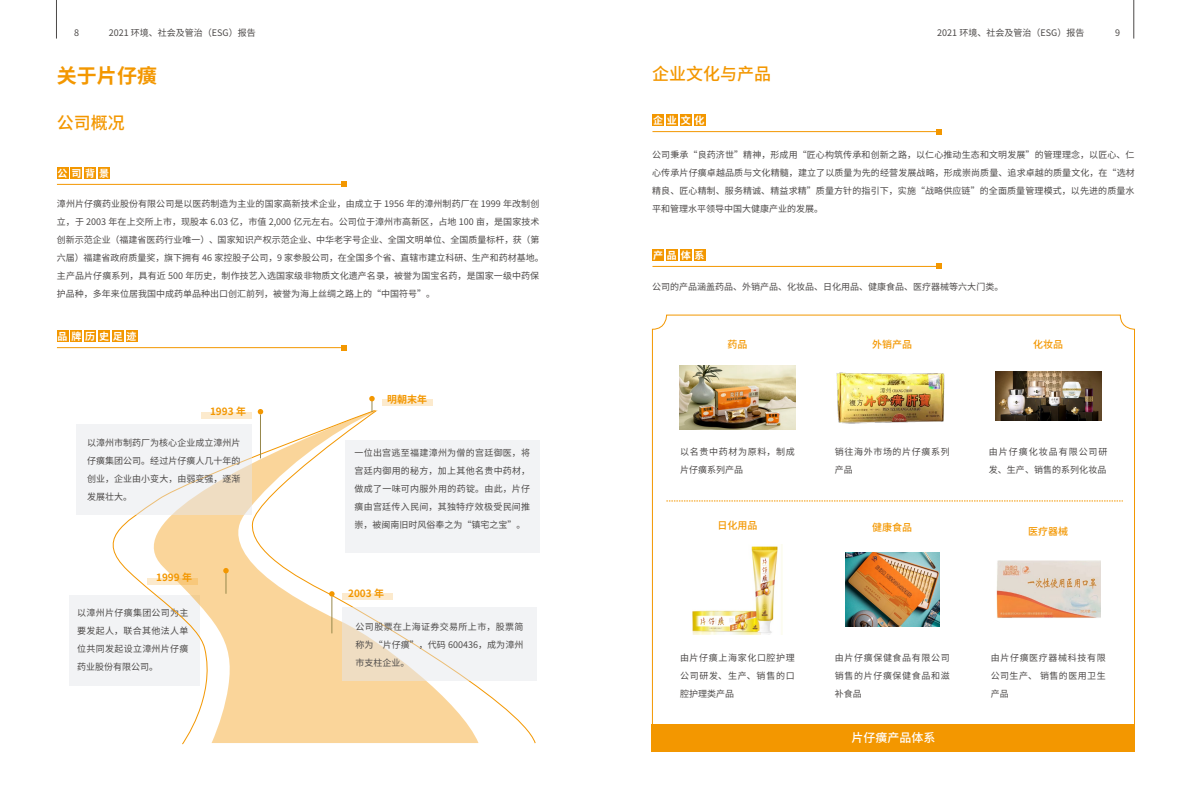
<style>
.page{position:relative;width:1191px;height:808px;background:#fff}
.page>*{position:absolute;margin:0;border:0;box-sizing:border-box;transform-origin:0 0}
.t1{font:700 20px "Source Han Sans CN";color:#f39700}
.t2{font:500 17px "Source Han Sans CN";color:#f39700}
.t3{font:500 12px "Source Han Sans CN";color:#fff}
.t4{font:500 10px "Source Han Sans CN";color:#f39700}
.t5{font:700 10px "Source Han Sans CN";color:#f39700}
.t6{font:700 10px "Source Han Sans CN";letter-spacing:.38em;color:#fff}
.t7{font:9px/18px "Source Han Sans CN";letter-spacing:.005em;color:#4c4948;text-align:justify}
.t8{font:9px/18px "Source Han Sans CN";letter-spacing:.11em;color:#4c4948}
.t9{font:9px/18px "Source Han Sans CN";letter-spacing:.075em;color:#4c4948}
.t10{font:9px/18px "Source Han Sans CN";letter-spacing:.07em;color:#4c4948}
</style>
<div class="page">
<hr style="left:56px;top:0;width:1px;height:39px;background:#4c4948">
<hr style="left:1133px;top:0;width:1px;height:39px;background:#4c4948">
<div style="left:69px;top:595px;width:130px;height:90px;background:#f2f3f5"></div>
<div style="left:652px;top:724px;width:483px;height:28px;background:#f39700"></div>
<img style="left:679px;top:365px;width:116px;height:64px">
<img style="left:836px;top:372px;width:109px;height:52px">
<img style="left:995px;top:372px;width:106px;height:48px">
<img style="left:692px;top:544px;width:90px;height:91px">
<img style="left:845px;top:553px;width:94px;height:74px">
<img style="left:996px;top:561px;width:104px;height:57px">
<svg style="left:666px;top:501px;width:457px;height:1px"></svg>
<div style="left:57px;top:168px;width:12px;height:11px;background:#f39700"></div>
<div style="left:652px;top:250px;width:12px;height:11px;background:#f39700"></div>
<div style="left:652px;top:115px;width:12px;height:11px;background:#f39700"></div>
<div style="left:57px;top:331px;width:12px;height:11px;background:#f39700"></div>
<div style="left:84px;top:168px;width:12px;height:11px;background:#f39700"></div>
<div style="left:680px;top:250px;width:11px;height:11px;background:#f39700"></div>
<div style="left:680px;top:115px;width:11px;height:11px;background:#f39700"></div>
<div style="left:84px;top:331px;width:12px;height:11px;background:#f39700"></div>
<div style="left:112px;top:331px;width:12px;height:11px;background:#f39700"></div>
<div style="left:70px;top:168px;width:12px;height:11px;background:#f39700"></div>
<div style="left:666px;top:250px;width:12px;height:11px;background:#f39700"></div>
<div style="left:666px;top:115px;width:12px;height:11px;background:#f39700"></div>
<div style="left:70px;top:331px;width:12px;height:11px;background:#f39700"></div>
<div style="left:98px;top:168px;width:12px;height:11px;background:#f39700"></div>
<div style="left:693px;top:250px;width:12px;height:11px;background:#f39700"></div>
<div style="left:693px;top:115px;width:12px;height:11px;background:#f39700"></div>
<div style="left:98px;top:331px;width:12px;height:11px;background:#f39700"></div>
<div style="left:126px;top:331px;width:12px;height:11px;background:#f39700"></div>
<hr style="left:57px;top:184px;width:284px;height:1px;background:#f39700">
<hr style="left:652px;top:266px;width:284px;height:1px;background:#f39700">
<hr style="left:652px;top:131px;width:284px;height:1px;background:#f39700">
<hr style="left:57px;top:347px;width:284px;height:1px;background:#f39700">
<svg style="left:341px;top:182px;width:5px;height:5px"></svg>
<svg style="left:936px;top:264px;width:6px;height:5px"></svg>
<svg style="left:936px;top:129px;width:6px;height:5px"></svg>
<svg style="left:341px;top:345px;width:5px;height:5px"></svg>
<svg style="left:95px;top:515px;width:153px;height:229px"></svg>
<svg style="left:248px;top:410px;width:288px;height:334px"></svg>
<hr style="left:260px;top:414px;width:1px;height:44px;background:#97884c">
<hr style="left:331px;top:596px;width:1px;height:37px;background:#97884c">
<svg style="left:369px;top:396px;width:6px;height:16px"></svg>
<svg style="left:258px;top:409px;width:5px;height:5px"></svg>
<svg style="left:223px;top:568px;width:6px;height:26px"></svg>
<svg style="left:329px;top:591px;width:5px;height:6px"></svg>
<div style="left:382px;top:400px;width:51px;height:6px;background:#fceacd"></div>
<div style="left:342px;top:593px;width:51px;height:7px;background:#fceacd"></div>
<div style="left:201px;top:412px;width:50px;height:7px;background:#fceacd"></div>
<svg style="left:147px;top:578px;width:51px;height:6px"></svg>
<div style="left:345px;top:440px;width:194px;height:113px;background:#f2f3f5"></div>
<svg style="left:342px;top:607px;width:195px;height:74px;fill:#f2f3f5"></svg>
<svg style="left:76px;top:424px;width:175px;height:91px;fill:#f2f3f5"></svg>
<p class="t7" style="left:74px;top:24px;width:6px">8</p>
<p class="t7" style="left:109px;top:24px;width:149px">2021 环境、社会及管治（ESG）报告</p>
<p class="t7" style="left:937px;top:24px;width:149px">2021 环境、社会及管治（ESG）报告</p>
<p class="t7" style="left:1115px;top:24px;width:6px">9</p>
<h1 class="t1" style="left:57px;top:64px;width:101px">关于片仔癀</h1>
<h2 class="t2" style="left:57px;top:113px;width:69px">公司概况</h2>
<h2 class="t2" style="left:652px;top:64px;width:120px">企业文化与产品</h2>
<p class="t6" style="left:653px;top:115px;width:53px">企业文化</p>
<p class="t6" style="left:58px;top:168px;width:53px">公司背景</p>
<p class="t7" style="left:57px;top:194px;width:488px;text-align:left">漳州片仔癀药业股份有限公司是以医药制造为主业的国家高新技术企业，由成立于 1956 年的漳州制药厂在 1999 年改制创立，于 2003 年在上交所上市，现股本 6.03 亿，市值 2,000 亿元左右。公司位于漳州市高新区，占地 100 亩，是国家技术创新示范企业（福建省医药行业唯一）、国家知识产权示范企业、中华老字号企业、全国文明单位、全国质量标杆，获（第六届）福建省政府质量奖，旗下拥有 46 家控股子公司，9 家参股公司，在全国多个省、直辖市建立科研、生产和药材基地。主产品片仔癀系列，具有近 500 年历史，制作技艺入选国家级非物质文化遗产名录，被誉为国宝名药，是国家一级中药保护品种，多年来位居我国中成药单品种出口创汇前列，被誉为海上丝绸之路上的“中国符号”。</p>
<p class="t6" style="left:58px;top:331px;width:81px">品牌历史足迹</p>
<p class="t5" style="left:210px;top:406px;width:38px">1993 年</p>
<p class="t7" style="left:87px;top:433px;width:155px">以漳州市制药厂为核心企业成立漳州片仔癀集团公司。经过片仔癀人几十年的创业，企业由小变大，由弱变强，逐渐发展壮大。</p>
<p class="t5" style="left:156px;top:572px;width:38px">1999 年</p>
<p class="t7" style="left:77px;top:603px;width:113px">以漳州片仔癀集团公司为主要发起人，联合其他法人单位共同发起设立漳州片仔癀药业股份有限公司。</p>
<p class="t5" style="left:387px;top:394px;width:41px">明朝末年</p>
<p class="t7" style="left:354px;top:443px;width:177px">一位出宫逃至福建漳州为僧的宫廷御医，将宫廷内御用的秘方，加上其他名贵中药材，做成了一味可内服外用的药锭。由此，片仔癀由宫廷传入民间，其独特疗效极受民间推崇，被闽南旧时风俗奉之为“镇宅之宝”。</p>
<p class="t5" style="left:348px;top:588px;width:38px">2003 年</p>
<p class="t7" style="left:355px;top:617px;width:169px">公司股票在上海证券交易所上市，股票简称为“片仔癀”，代码 600436，成为漳州市支柱企业。</p>
<p class="t7" style="left:652px;top:146px;width:484px">公司秉承“良药济世”精神，形成用“匠心构筑传承和创新之路，以仁心推动生态和文明发展”的管理理念，以匠心、仁心传承片仔癀卓越品质与文化精髓，建立了以质量为先的经营发展战略，形成崇尚质量、追求卓越的质量文化，在“选材精良、匠心精制、服务精诚、精益求精”质量方针的指引下，实施“战略供应链”的全面质量管理模式，以先进的质量水平和管理水平领导中国大健康产业的发展。</p>
<p class="t6" style="left:653px;top:250px;width:53px">产品体系</p>
<p class="t7" style="left:652px;top:278px;width:352px">公司的产品涵盖药品、外销产品、化妆品、日化用品、健康食品、医疗器械等六大门类。</p>
<p class="t4" style="left:727px;top:339px;width:21px">药品</p>
<p class="t4" style="left:872px;top:339px;width:41px">外销产品</p>
<p class="t4" style="left:1033px;top:339px;width:31px">化妆品</p>
<p class="t9" style="left:680px;top:443px;width:116px">以名贵中药材为原料，制成片仔癀系列产品</p>
<p class="t4" style="left:717px;top:520px;width:41px">日化用品</p>
<p class="t10" style="left:835px;top:443px;width:116px">销往海外市场的片仔癀系列产品</p>
<p class="t4" style="left:872px;top:522px;width:41px">健康食品</p>
<p class="t8" style="left:988px;top:443px;width:120px">由片仔癀化妆品有限公司研发、生产、销售的系列化妆品</p>
<p class="t4" style="left:1028px;top:525px;width:41px">医疗器械</p>
<p class="t7" style="left:680px;top:649px;width:116px">由片仔癀上海家化口腔护理公司研发、生产、销售的口腔护理类产品</p>
<p class="t7" style="left:835px;top:649px;width:116px">由片仔癀保健食品有限公司销售的片仔癀保健食品和滋补食品</p>
<h3 class="t3" style="left:851px;top:731px;width:85px">片仔癀产品体系</h3>
<p class="t7" style="left:990px;top:649px;width:116px">由片仔癀医疗器械科技有限公司生产、 销售的医用卫生产品</p>
</div>
